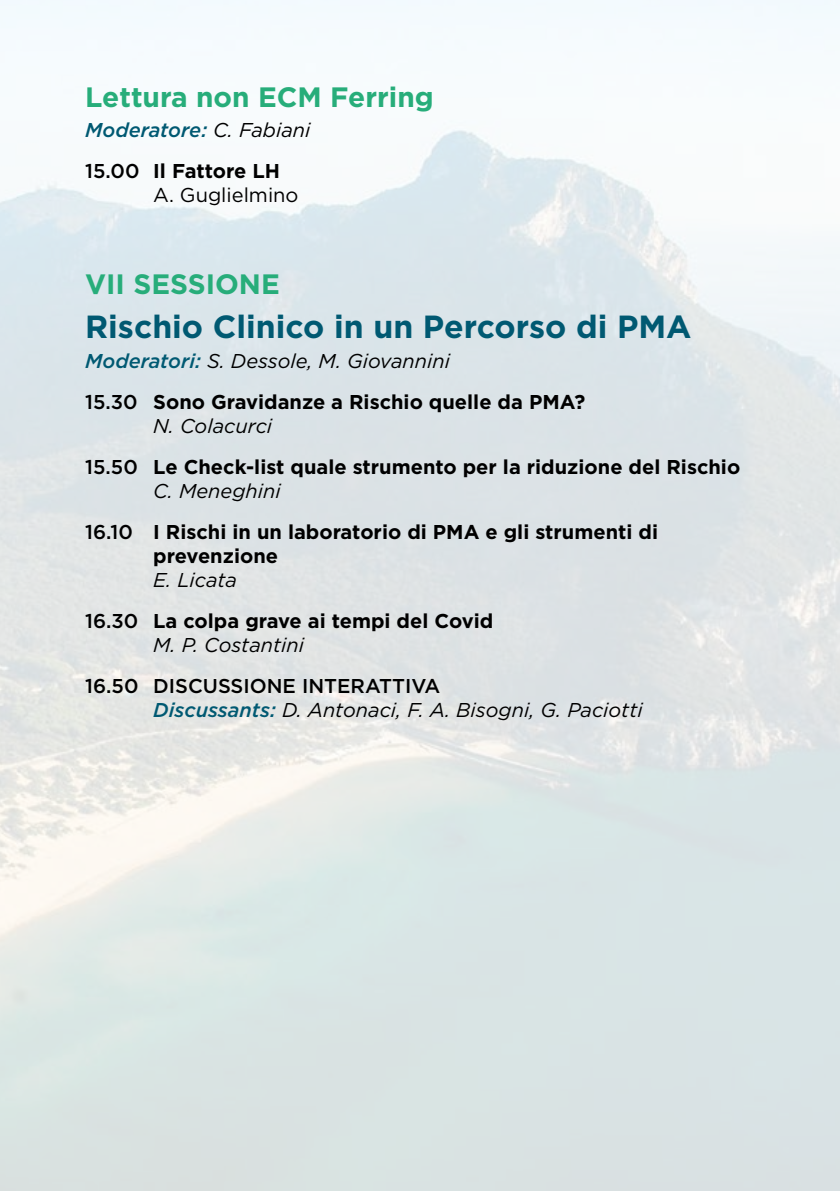
<style>
.page{position:relative;width:840px;height:1191px;background:#fff}
.page>*{position:absolute;margin:0;border:0;box-sizing:border-box;transform-origin:0 0}
.t1{font:700 32px "Gotham";color:#005972}
.t2{font:700 28px "Gotham";color:#27ad7a}
.t3{font:700 20px/41px "Gotham";color:#000}
.t4{font:italic 20px/24px "Gotham";color:#000}
.t5{font:italic 500 20px/41px "Gotham";color:#005972}
.t6{font:20px "Gotham";color:#000}
.s1{font-weight:400;color:#000}
.s2{font-style:normal;color:#000}
.s3{font-weight:700;font-style:normal;color:#000}
.s4{font-weight:500;font-style:italic;color:#005972}
.s5{font-weight:400;font-style:italic}
.s6{font-weight:500}
.s7{font-weight:500;font-style:normal}
.s8{font-weight:500;color:#005972}
</style>
<div class="page">
<h2 class="t2" style="left:85px;top:79px;width:350px">Lettura non ECM Ferring</h2>
<p class="t5" style="left:85px;top:109px;width:227px">Moderatore: <span class="s1">C. Fabiani<br></span><span class="s2">15.00</span> <span class="s3">Il Fattore LH</span></p>
<p class="t6" style="left:153px;top:182px;width:147px">A. Guglielmino</p>
<h2 class="t2" style="left:85px;top:265px;width:196px">VII SESSIONE</h2>
<h1 class="t1" style="left:85px;top:305px;width:607px">Rischio Clinico in un Percorso di PMA</h1>
<p class="t3" style="left:85px;top:340px;width:501px"><span class="s4">Moderatori:</span> <span class="s5">S. Dessole, M. Giovannini<br></span><span class="s6">15.30</span> Sono Gravidanze a Rischio quelle da PMA?</p>
<p class="t3" style="left:85px;top:405px;width:656px;text-indent:68px"><span class="s5">N. Colacurci<br></span><span class="s6">15.50</span> Le Check-list quale strumento per la riduzione del Rischio</p>
<p class="t3" style="left:85px;top:470px;width:574px;text-indent:68px"><span class="s5">C. Meneghini<br></span><span class="s6">16.10</span> I Rischi in un laboratorio di PMA e gli strumenti di</p>
<p class="t3" style="left:153px;top:535px;width:126px">prevenzione</p>
<p class="t3" style="left:85px;top:559px;width:409px;text-indent:68px"><span class="s5">E. Licata<br></span><span class="s6">16.30</span> La colpa grave ai tempi del Covid</p>
<p class="t4" style="left:153px;top:632px;width:152px">M. P. Costantini</p>
<p class="t4" style="left:153px;top:673px;width:490px;text-indent:-68px"><span class="s7">16.50 DISCUSSIONE INTERATTIVA<br></span><span class="s8">Discussants:</span> D. Antonaci, F. A. Bisogni, G. Paciotti</p>
</div>
